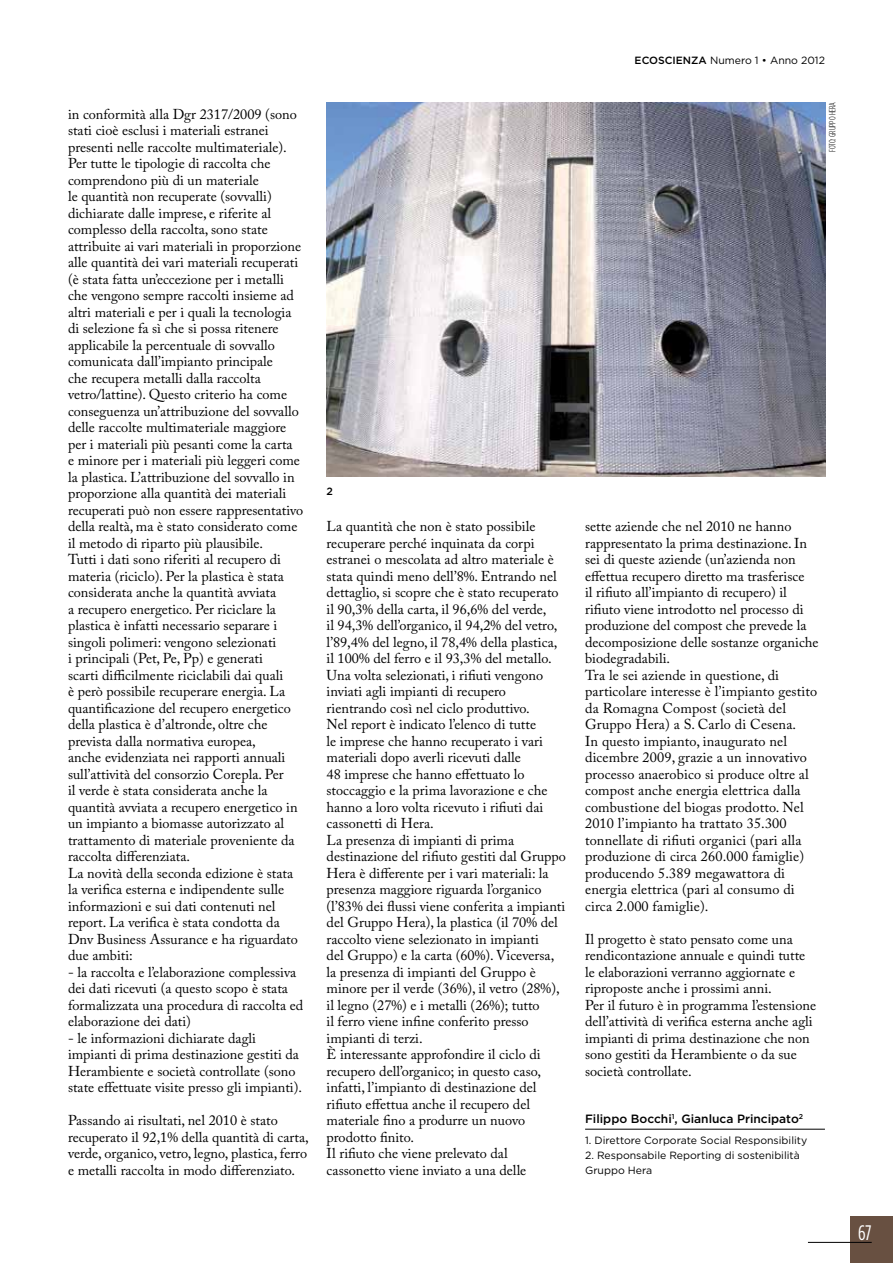
<style>
.page{position:relative;width:893px;height:1263px;background:#fff}
.page>*{position:absolute;margin:0;border:0;box-sizing:border-box;transform-origin:0 0}
.t1{font:21px "Gotham Condensed";color:#fff}
.t2{font:14.25px/16.5px "Adobe Caslon Pro";color:#000}
.t3{font:500 12px "Gotham";color:#000}
.t4{font:10.5px/15px "Gotham";color:#000}
.t5{font:500 10.5px "Gotham";color:#000}
.t6{font:300 9px "Gotham Condensed";letter-spacing:-.01em;color:#000}
.s1{font-weight:500}
</style>
<div class="page">
<div style="left:850px;top:1216px;width:43px;height:47px;background:#685041"></div>
<hr style="left:808px;top:1242px;width:64px;height:1px;background:#000">
<hr style="left:585px;top:1129px;width:240px;height:1px;background:#000">
<img style="left:327px;top:102px;width:498px;height:375px">
<p class="t2" style="left:68px;top:105px;width:237px">in conformità alla Dgr 2317/2009 (sono stati cioè esclusi i materiali estranei presenti nelle raccolte multimateriale).<br>Per tutte le tipologie di raccolta che comprendono più di un materiale<br>le quantità non recuperate (sovvalli) dichiarate dalle imprese, e riferite al complesso della raccolta, sono state attribuite ai vari materiali in proporzione alle quantità dei vari materiali recuperati (è stata fatta un’eccezione per i metalli che vengono sempre raccolti insieme ad altri materiali e per i quali la tecnologia di selezione fa sì che si possa ritenere applicabile la percentuale di sovvallo comunicata dall’impianto principale<br>che recupera metalli dalla raccolta vetro/lattine). Questo criterio ha come conseguenza un’attribuzione del sovvallo delle raccolte multimateriale maggiore per i materiali più pesanti come la carta<br>e minore per i materiali più leggeri come la plastica. L’attribuzione del sovvallo in proporzione alla quantità dei materiali recuperati può non essere rappresentativo della realtà, ma è stato considerato come il metodo di riparto più plausibile.<br>Tutti i dati sono riferiti al recupero di materia (riciclo). Per la plastica è stata considerata anche la quantità avviata<br>a recupero energetico. Per riciclare la plastica è infatti necessario separare i singoli polimeri: vengono selezionati<br>i principali (Pet, Pe, Pp) e generati<br>scarti difficilmente riciclabili dai quali<br>è però possibile recuperare energia. La quantificazione del recupero energetico della plastica è d’altronde, oltre che prevista dalla normativa europea,<br>anche evidenziata nei rapporti annuali sull’attività del consorzio Corepla. Per<br>il verde è stata considerata anche la quantità avviata a recupero energetico in un impianto a biomasse autorizzato al trattamento di materiale proveniente da raccolta differenziata.<br>La novità della seconda edizione è stata la verifica esterna e indipendente sulle informazioni e sui dati contenuti nel report. La verifica è stata condotta da Dnv Business Assurance e ha riguardato due ambiti:</p>
<p class="t2" style="left:68px;top:964px;width:237px">- la raccolta e l’elaborazione complessiva dei dati ricevuti (a questo scopo è stata formalizzata una procedura di raccolta ed elaborazione dei dati)</p>
<p class="t2" style="left:68px;top:1030px;width:235px">- le informazioni dichiarate dagli impianti di prima destinazione gestiti da Herambiente e società controllate (sono state effettuate visite presso gli impianti).</p>
<p class="t2" style="left:68px;top:1112px;width:242px">Passando ai risultati, nel 2010 è stato recuperato il 92,1% della quantità di carta, verde, organico, vetro, legno, plastica, ferro e metalli raccolta in modo differenziato.</p>
<p class="t5" style="left:327px;top:485px;width:8px">2</p>
<p class="t2" style="left:327px;top:518px;width:241px">La quantità che non è stato possibile recuperare perché inquinata da corpi estranei o mescolata ad altro materiale è stata quindi meno dell’8%. Entrando nel dettaglio, si scopre che è stato recuperato il 90,3% della carta, il 96,6% del verde,<br>il 94,3% dell’organico, il 94,2% del vetro, l’89,4% del legno, il 78,4% della plastica, il 100% del ferro e il 93,3% del metallo.<br>Una volta selezionati, i rifiuti vengono inviati agli impianti di recupero rientrando così nel ciclo produttivo.<br>Nel report è indicato l’elenco di tutte<br>le imprese che hanno recuperato i vari materiali dopo averli ricevuti dalle<br>48 imprese che hanno effettuato lo stoccaggio e la prima lavorazione e che hanno a loro volta ricevuto i rifiuti dai cassonetti di Hera.<br>La presenza di impianti di prima destinazione del rifiuto gestiti dal Gruppo Hera è differente per i vari materiali: la presenza maggiore riguarda l’organico (l’83% dei flussi viene conferita a impianti del Gruppo Hera), la plastica (il 70% del raccolto viene selezionato in impianti<br>del Gruppo) e la carta (60%). Viceversa, la presenza di impianti del Gruppo è minore per il verde (36%), il vetro (28%), il legno (27%) e i metalli (26%); tutto<br>il ferro viene infine conferito presso impianti di terzi.<br>È interessante approfondire il ciclo di recupero dell’organico; in questo caso, infatti, l’impianto di destinazione del rifiuto effettua anche il recupero del materiale fino a produrre un nuovo prodotto finito.<br>Il rifiuto che viene prelevato dal cassonetto viene inviato a una delle</p>
<p class="t4" style="left:635px;top:53px;width:192px"><span class="s1">ecoscienza</span> Numero 1 • Anno 2012</p>
<p class="t6" style="left:828px;top:152px;width:51px;rotate:-90deg">FOTO: GRUPPO HERA</p>
<p class="t2" style="left:585px;top:518px;width:235px">sette aziende che nel 2010 ne hanno rappresentato la prima destinazione. In sei di queste aziende (un’azienda non effettua recupero diretto ma trasferisce<br>il rifiuto all’impianto di recupero) il rifiuto viene introdotto nel processo di produzione del compost che prevede la decomposizione delle sostanze organiche biodegradabili.<br>Tra le sei aziende in questione, di particolare interesse è l’impianto gestito da Romagna Compost (società del Gruppo Hera) a S. Carlo di Cesena.<br>In questo impianto, inaugurato nel dicembre 2009, grazie a un innovativo processo anaerobico si produce oltre al compost anche energia elettrica dalla combustione del biogas prodotto. Nel 2010 l’impianto ha trattato 35.300 tonnellate di rifiuti organici (pari alla produzione di circa 260.000 famiglie) producendo 5.389 megawattora di energia elettrica (pari al consumo di circa 2.000 famiglie).</p>
<p class="t2" style="left:585px;top:930px;width:232px">Il progetto è stato pensato come una rendicontazione annuale e quindi tutte le elaborazioni verranno aggiornate e riproposte anche i prossimi anni.<br>Per il futuro è in programma l’estensione dell’attività di verifica esterna anche agli impianti di prima destinazione che non sono gestiti da Herambiente o da sue società controllate.</p>
<p class="t3" style="left:585px;top:1111px;width:220px">Filippo Bocchi<sup>1</sup>, Gianluca Principato<sup>2</sup></p>
<p class="t4" style="left:585px;top:1132px;width:224px">1. Direttore Corporate Social Responsibility</p>
<p class="t4" style="left:585px;top:1147px;width:216px">2. Responsabile Reporting di sostenibilità<br>Gruppo Hera</p>
<p class="t1" style="left:858px;top:1221px;width:15px">67</p>
</div>
